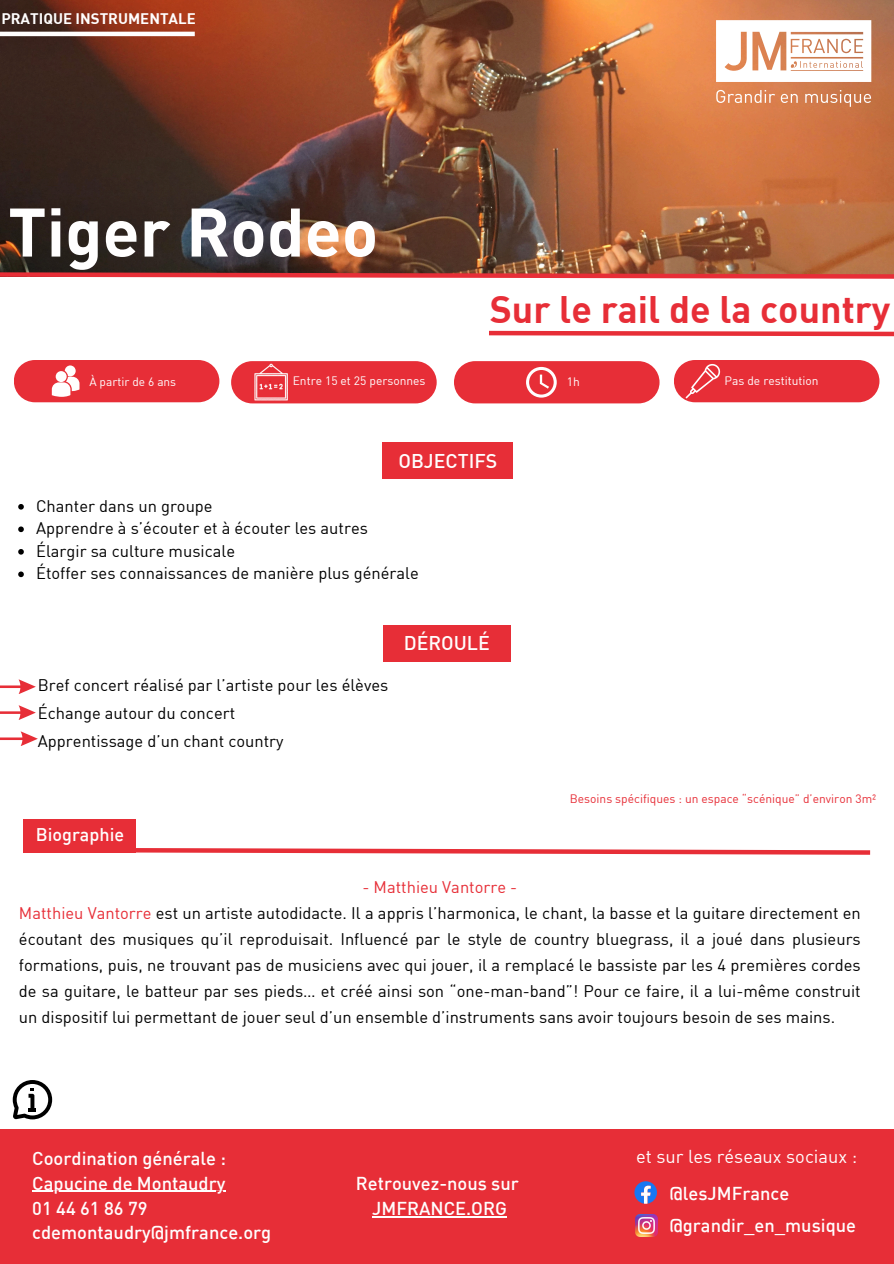
<style>
.page{position:relative;width:894px;height:1264px;background:#fff}
.page>*{position:absolute;margin:0;border:0;box-sizing:border-box;transform-origin:0 0}
.t1{font:700 67.5px "DIN";color:#fffefe}
.t2{font:700 37.5px "DIN";color:#e72e37}
.t3{font:500 19.5px "DIN";color:#fffefe}
.t4{font:500 18.3px/24.8px "DIN";color:#fffefe}
.t5{font:18.3px "DIN";color:#fffefe}
.t6{font:500 18px "DIN";color:#fffefe}
.t7{font:16.5px/25.8px "DIN";color:#000;text-align:justify}
.t8{font:16.5px "DIN";color:#e72e37}
.t9{font:700 15px "DIN";color:#fffefe}
.t10{font:12px "DIN";color:#e72e37}
.t11{font:12px "DIN";color:#fffefe}
.t12{font:11.85px "DIN";color:#fffefe}
.s1{color:#e72e37}
</style>
<div class="page">
<img style="left:0;top:0;width:893px;height:270px">
<svg style="left:715px;top:20px;width:156px;height:62px"></svg>
<svg style="left:716px;top:90px;width:81px;height:13px"></svg>
<svg style="left:805px;top:90px;width:65px;height:17px"></svg>
<svg style="left:0;top:270px;width:893px;height:9px"></svg>
<svg style="left:489px;top:330px;width:404px;height:7px"></svg>
<div style="left:383px;top:443px;width:130px;height:36px;background:#e72e37"></div>
<div style="left:14px;top:360px;width:205px;height:42px;background:#e72e37;border-radius:21px"></div>
<svg style="left:52px;top:365px;width:27px;height:32px"></svg>
<div style="left:673px;top:360px;width:206px;height:42px;background:#e72e37;border-radius:21px"></div>
<svg style="left:685px;top:364px;width:35px;height:34px"></svg>
<svg style="left:13px;top:1080px;width:39px;height:39px"></svg>
<div style="left:0;top:1129px;width:893px;height:134px;background:#e72e37"></div>
<img style="left:635px;top:1214px;width:22px;height:22px">
<svg style="left:634px;top:1181px;width:22px;height:22px"></svg>
<svg style="left:127px;top:848px;width:744px;height:7px"></svg>
<div style="left:24px;top:818px;width:112px;height:34px;background:#e72e37"></div>
<hr style="left:0;top:32px;width:195px;height:4px;background:#fffefe">
<div style="left:454px;top:361px;width:205px;height:42px;background:#e72e37;border-radius:21px"></div>
<svg style="left:526px;top:367px;width:30px;height:30px"></svg>
<div style="left:231px;top:361px;width:205px;height:42px;background:#e72e37;border-radius:21px"></div>
<img style="left:254px;top:363px;width:34px;height:38px">
<div style="left:383px;top:625px;width:127px;height:36px;background:#e72e37"></div>
<svg style="left:0;top:679px;width:36px;height:15px"></svg>
<svg style="left:0;top:705px;width:36px;height:14px"></svg>
<svg style="left:0;top:731px;width:38px;height:15px"></svg>
<svg style="left:18px;top:504px;width:6px;height:5px"></svg>
<svg style="left:18px;top:526px;width:6px;height:6px"></svg>
<svg style="left:18px;top:549px;width:6px;height:5px"></svg>
<svg style="left:18px;top:571px;width:6px;height:6px"></svg>
<hr style="left:32px;top:1190px;width:193px;height:1px;background:#fffefe">
<hr style="left:372px;top:1216px;width:135px;height:1px;background:#fffefe">
<p class="t9" style="left:1px;top:9px;width:196px">PRATIQUE INSTRUMENTALE</p>
<p class="t1" style="left:8px;top:188px;width:371px">Tiger Rodeo</p>
<p class="t2" style="left:489px;top:285px;width:402px">Sur le rail de la country</p>
<p class="t12" style="left:89px;top:374px;width:88px">À partir de 6 ans</p>
<h4 class="t11" style="left:293px;top:373px;width:134px">Entre 15 et 25 personnes</h4>
<p class="t11" style="left:566px;top:374px;width:15px">1h</p>
<h6 class="t3" style="left:398px;top:448px;width:100px">OBJECTIFS</h6>
<p class="t7" style="left:36px;top:492px;width:178px">Chanter dans un groupe</p>
<p class="t7" style="left:36px;top:515px;width:333px">Apprendre à s’écouter et à écouter les autres</p>
<p class="t7" style="left:36px;top:537px;width:200px">Élargir sa culture musicale</p>
<h3 class="t7" style="left:36px;top:560px;width:384px">Étoffer ses connaissances de manière plus générale</h3>
<p class="t7" style="left:38px;top:671px;width:352px">Bref concert réalisé par l’artiste pour les élèves</p>
<p class="t7" style="left:38px;top:699px;width:199px">Échange autour du concert</p>
<p class="t7" style="left:38px;top:727px;width:247px">Apprentissage d’un chant country</p>
<p class="t3" style="left:403px;top:631px;width:88px">DÉROULÉ</p>
<p class="t11" style="left:724px;top:373px;width:95px">Pas de restitution</p>
<h2 class="t6" style="left:36px;top:823px;width:90px">Biographie</h2>
<p class="t10" style="left:569px;top:791px;width:308px">Besoins spécifiques : un espace “scénique” d’environ 3m²</p>
<p class="t8" style="left:362px;top:877px;width:156px">- Matthieu Vantorre -</p>
<p class="t7" style="left:19px;top:899px;width:843px"><span class="s1">Matthieu Vantorre</span> est un artiste autodidacte. Il a appris l’harmonica, le chant, la basse et la guitare directement en écoutant des musiques qu’il reproduisait. Influencé par le style de country bluegrass, il a joué dans plusieurs formations, puis, ne trouvant pas de musiciens avec qui jouer, il a remplacé le bassiste par les 4 premières cordes de sa guitare, le batteur par ses pieds… et créé ainsi son “one-man-band”! Pour ce faire, il a lui-même construit un dispositif lui permettant de jouer seul d’un ensemble d’instruments sans avoir toujours besoin de ses mains.</p>
<p class="t5" style="left:636px;top:1144px;width:222px">et sur les réseaux sociaux :</p>
<p class="t4" style="left:32px;top:1145px;width:195px">Coordination générale :</p>
<p class="t4" style="left:32px;top:1170px;width:240px">Capucine de Montaudry<br>01 44 61 86 79 cdemontaudry@jmfrance.org</p>
<p class="t4" style="left:669px;top:1179px;width:121px">@lesJMFrance</p>
<p class="t4" style="left:356px;top:1170px;width:164px;text-align:center">Retrouvez-nous sur<br>JMFRANCE.ORG</p>
<h3 class="t4" style="left:669px;top:1211px;width:188px">@grandir_en_musique</h3>
</div>
